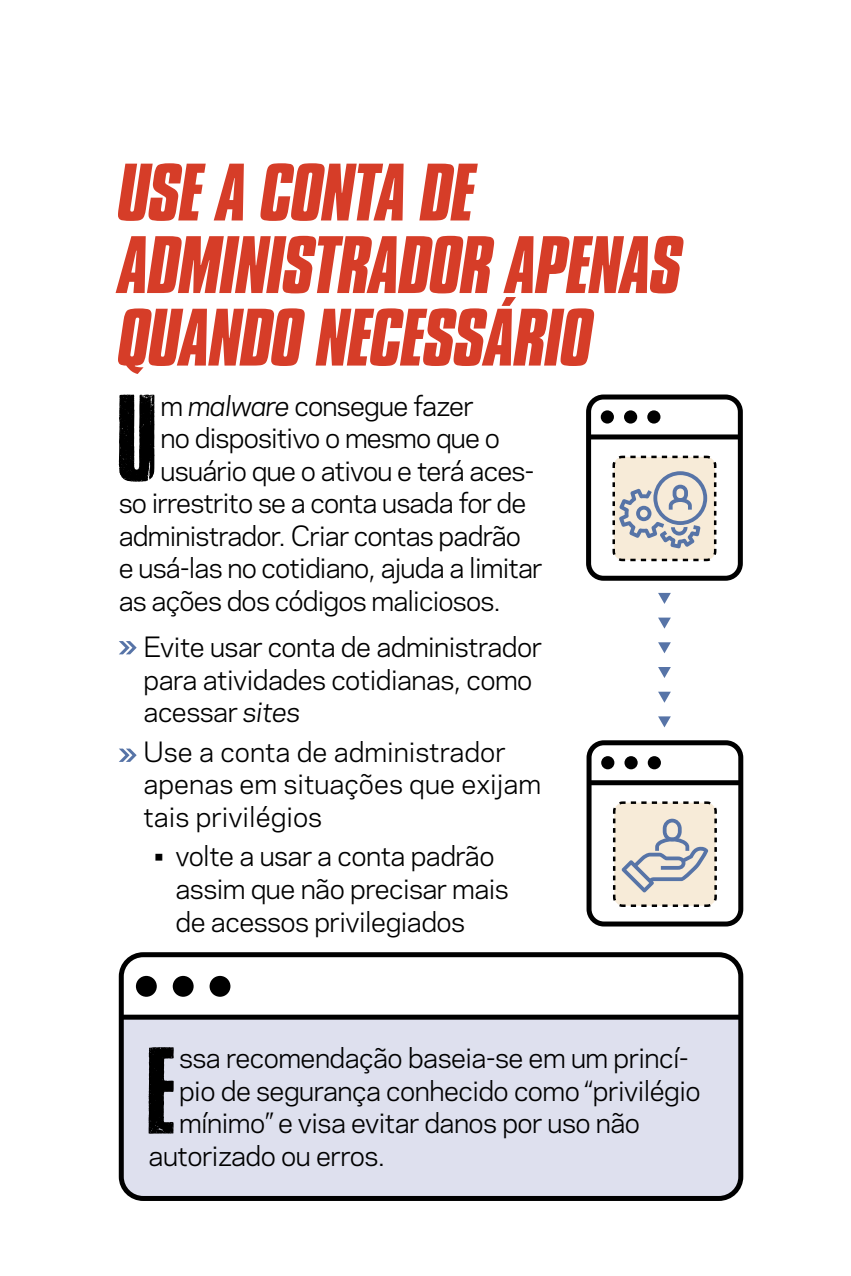
<style>
.page{position:relative;width:851px;height:1276px;background:#fff}
.page>*{position:absolute;margin:0;border:0;box-sizing:border-box;transform-origin:0 0}
.t1{font:103.25px "Cross Town";color:#000}
.t2{font:italic 700 70px/72.5px "Compacta BT";letter-spacing:-.02em;color:#d63d28}
.t3{font:26.25px/32.5px "Galaxie Polaris";letter-spacing:-.02em;color:#000}
.t4{font:26.25px/32.5px "Galaxie Polaris";color:#000}
.s1{font-style:italic}
</style>
<div class="page">
<svg style="left:119px;top:641px;width:18px;height:13px"></svg>
<svg style="left:119px;top:748px;width:18px;height:14px"></svg>
<div style="left:125px;top:1019px;width:612px;height:176px;background:#dee0ee"></div>
<div style="left:119px;top:952px;width:624px;height:249px;border:5px solid #000;border-radius:22px"></div>
<div style="left:122px;top:1014px;width:618px;height:5px;background:#000"></div>
<div style="left:136px;top:976px;width:21px;height:20px;background:#000;border-radius:50%"></div>
<div style="left:173px;top:976px;width:20px;height:20px;background:#000;border-radius:50%"></div>
<div style="left:209px;top:976px;width:21px;height:20px;background:#000;border-radius:50%"></div>
<svg style="left:658px;top:593px;width:12px;height:11px"></svg>
<svg style="left:658px;top:691px;width:12px;height:12px"></svg>
<svg style="left:658px;top:642px;width:12px;height:11px"></svg>
<svg style="left:658px;top:617px;width:12px;height:11px"></svg>
<svg style="left:658px;top:716px;width:12px;height:11px"></svg>
<svg style="left:658px;top:667px;width:12px;height:11px"></svg>
<div style="left:586px;top:394px;width:156px;height:187px;border:5px solid #000;border-radius:15px"></div>
<div style="left:587px;top:434px;width:154px;height:5px;background:#000"></div>
<div style="left:600px;top:410px;width:14px;height:13px;background:#000;border-radius:50%"></div>
<div style="left:624px;top:410px;width:13px;height:13px;background:#000;border-radius:50%"></div>
<div style="left:647px;top:410px;width:13px;height:13px;background:#000;border-radius:50%"></div>
<div style="left:586px;top:740px;width:157px;height:186px;border:5px solid #000;border-radius:15px"></div>
<div style="left:588px;top:780px;width:153px;height:5px;background:#000"></div>
<div style="left:601px;top:756px;width:13px;height:13px;background:#000;border-radius:50%"></div>
<div style="left:624px;top:756px;width:13px;height:13px;background:#000;border-radius:50%"></div>
<div style="left:647px;top:756px;width:13px;height:13px;background:#000;border-radius:50%"></div>
<svg style="left:612px;top:455px;width:105px;height:107px;background:#d1cdc8"></svg>
<svg style="left:612px;top:801px;width:105px;height:106px;background:#d9d3ca"></svg>
<h2 class="t2" style="left:119px;top:157px;width:565px">USE A CONTA DE<br>ADMINISTRADOR APENAS<br>QUANDO NECESSÁRIO</h2>
<h1 class="t1" style="left:119px;top:393px;width:41px">U</h1>
<p class="t3" style="left:161px;top:388px;width:314px">m <span class="s1">malware</span> consegue fazer</p>
<p class="t3" style="left:161px;top:420px;width:341px">no dispositivo o mesmo que o</p>
<p class="t3" style="left:161px;top:453px;width:375px">usuário que o ativou e terá aces-</p>
<p class="t3" style="left:119px;top:485px;width:409px">so irrestrito se a conta usada for de</p>
<p class="t3" style="left:119px;top:518px;width:404px">administrador. Criar contas padrão</p>
<p class="t3" style="left:119px;top:550px;width:425px">e usá-las no cotidiano, ajuda a limitar</p>
<p class="t3" style="left:119px;top:583px;width:383px">as ações dos códigos maliciosos.</p>
<p class="t3" style="left:144px;top:629px;width:400px">Evite usar conta de administrador para atividades cotidianas, como acessar <span class="s1">sites</span></p>
<p class="t4" style="left:144px;top:734px;width:399px">Use a conta de administrador apenas em situações que exijam tais privilégios</p>
<p class="t3" style="left:175px;top:838px;width:334px;text-indent:-21px">• volte a usar a conta padrão assim que não precisar mais de acessos privilegiados</p>
<h1 class="t1" style="left:149px;top:1045px;width:30px">E</h1>
<p class="t3" style="left:179px;top:1040px;width:511px">ssa recomendação baseia-se em um princí-</p>
<p class="t3" style="left:179px;top:1072px;width:523px">pio de segurança conhecido como “privilégio</p>
<p class="t3" style="left:179px;top:1105px;width:462px">mínimo” e visa evitar danos por uso não</p>
<p class="t3" style="left:149px;top:1137px;width:238px">autorizado ou erros.</p>
</div>
